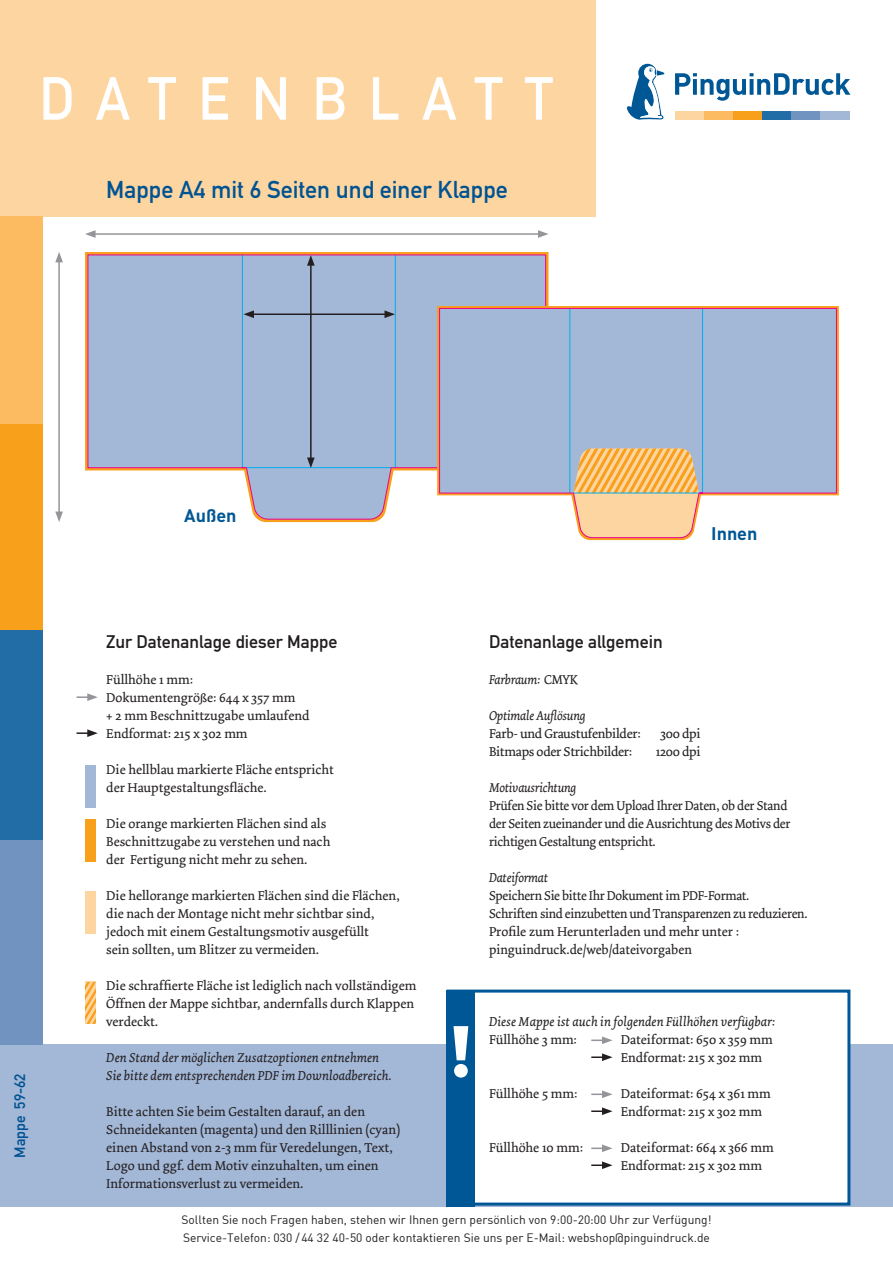
<style>
.page{position:relative;width:893px;height:1263px;background:#fff}
.page>*{position:absolute;margin:0;border:0;box-sizing:border-box;transform-origin:0 0}
.t1{font:24px "DIN Mittelschrift";color:#005392}
.t2{font:18px "DIN Mittelschrift";color:#231f20}
.t3{font:700 18px "DIN";color:#005795}
.t4{font:15px "DIN Mittelschrift";color:#005392}
.t5{font:13.5px/18px "Dolly";color:#231f20}
.t6{font:13.5px/18px "Dolly";letter-spacing:-.02em;color:#231f20;scale:.96 1}
.t7{font:italic 13.5px/18px "Dolly";color:#231f20}
.t8{font:italic 13.5px "Dolly";letter-spacing:-.02em;color:#231f20;scale:.96 1}
.t9{font:13.5px "Dolly";letter-spacing:-.02em;color:#231f20}
.t10{font:12px/18px "DIN";color:#231f20}
.s1{font-style:normal}
</style>
<div class="page">
<div style="left:0;top:1044px;width:893px;height:162px;background:#a3b7d7"></div>
<div style="left:447px;top:989px;width:403px;height:216px;background:#fff;border:3px solid #005795"></div>
<div style="left:447px;top:990px;width:28px;height:216px;background:#005795"></div>
<svg style="left:453px;top:1026px;width:15px;height:51px"></svg>
<div style="left:0;top:0;width:595px;height:216px;background:#fdd5a0"></div>
<div style="left:85px;top:765px;width:11px;height:42px;background:#a3b7d7"></div>
<div style="left:85px;top:819px;width:11px;height:42px;background:#f89f1c"></div>
<div style="left:85px;top:891px;width:11px;height:42px;background:#fdd5a0"></div>
<div style="left:675px;top:111px;width:29px;height:9px;background:#fdd5a0"></div>
<div style="left:704px;top:111px;width:29px;height:9px;background:#fcba61"></div>
<div style="left:733px;top:111px;width:29px;height:9px;background:#f89f1c"></div>
<div style="left:762px;top:111px;width:30px;height:9px;background:#226da6"></div>
<div style="left:792px;top:111px;width:29px;height:9px;background:#7193c0"></div>
<div style="left:821px;top:111px;width:29px;height:9px;background:#a3b7d7"></div>
<svg style="left:675px;top:73px;width:175px;height:28px"></svg>
<svg style="left:627px;top:64px;width:37px;height:55px"></svg>
<div style="left:0;top:216px;width:43px;height:208px;background:#fcba61"></div>
<div style="left:0;top:424px;width:43px;height:206px;background:#f89f1c"></div>
<div style="left:0;top:630px;width:43px;height:210px;background:#226da6"></div>
<div style="left:0;top:840px;width:43px;height:204px;background:#7193c0"></div>
<svg style="left:43px;top:77px;width:510px;height:43px"></svg>
<svg style="left:85px;top:981px;width:11px;height:43px"></svg>
<svg style="left:85px;top:982px;width:10px;height:41px"></svg>
<svg style="left:85px;top:252px;width:463px;height:270px"></svg>
<svg style="left:88px;top:255px;width:458px;height:264px;background:#adbdd9"></svg>
<svg style="left:77px;top:693px;width:21px;height:8px"></svg>
<svg style="left:77px;top:729px;width:21px;height:8px"></svg>
<svg style="left:591px;top:1036px;width:21px;height:8px"></svg>
<svg style="left:591px;top:1053px;width:21px;height:8px"></svg>
<svg style="left:591px;top:1090px;width:21px;height:8px"></svg>
<svg style="left:591px;top:1107px;width:21px;height:8px"></svg>
<svg style="left:591px;top:1144px;width:21px;height:8px"></svg>
<svg style="left:591px;top:1161px;width:21px;height:8px"></svg>
<hr style="left:93px;top:233px;width:447px;height:2px;background:#939598">
<svg style="left:85px;top:230px;width:11px;height:8px"></svg>
<svg style="left:538px;top:230px;width:10px;height:8px"></svg>
<hr style="left:58px;top:260px;width:2px;height:254px;background:#939598">
<svg style="left:55px;top:252px;width:8px;height:10px"></svg>
<svg style="left:55px;top:511px;width:8px;height:11px"></svg>
<hr style="left:310px;top:263px;width:2px;height:197px;background:#231f20">
<svg style="left:307px;top:255px;width:8px;height:11px"></svg>
<svg style="left:307px;top:457px;width:8px;height:11px"></svg>
<hr style="left:252px;top:313px;width:135px;height:2px;background:#231f20">
<svg style="left:243px;top:310px;width:11px;height:8px"></svg>
<svg style="left:384px;top:310px;width:11px;height:8px"></svg>
<svg style="left:437px;top:306px;width:402px;height:234px"></svg>
<svg style="left:439px;top:308px;width:397px;height:230px;background:#b9bfd0"></svg>
<h1 class="t1" style="left:106px;top:175px;width:403px">Mappe A4 mit 6 Seiten und einer Klappe</h1>
<p class="t4" style="left:11px;top:1158px;width:86px;rotate:-90deg">Mappe 59-62</p>
<h2 class="t3" style="left:184px;top:504px;width:54px">Außen</h2>
<h2 class="t2" style="left:106px;top:631px;width:233px">Zur Datenanlage dieser Mappe</h2>
<p class="t5" style="left:106px;top:671px;width:205px">Füllhöhe 1 mm:<br>Dokumentengröße: 644 x 357 mm<br>+ 2 mm Beschnittzugabe umlaufend<br>Endformat: 215 x 302 mm</p>
<p class="t5" style="left:106px;top:761px;width:229px">Die hellblau markierte Fläche entspricht der Hauptgestaltungsfläche.</p>
<p class="t5" style="left:106px;top:815px;width:226px">Die orange markierten Flächen sind als<br>Beschnittzugabe zu verstehen und nach der Fertigung nicht mehr zu sehen.</p>
<p class="t5" style="left:106px;top:887px;width:295px">Die hellorange markierten Flächen sind die Flächen, die nach der Montage nicht mehr sichtbar sind, jedoch mit einem Gestaltungsmotiv ausgefüllt<br>sein sollten, um Blitzer zu vermeiden.</p>
<p class="t5" style="left:106px;top:977px;width:311px">Die schraffierte Fläche ist lediglich nach vollständigem<br>Öffnen der Mappe sichtbar, andernfalls durch Klappen verdeckt.</p>
<p class="t7" style="left:106px;top:1049px;width:287px">Den Stand der möglichen Zusatzoptionen entnehmen<br>Sie bitte dem entsprechenden PDF im Downloadbereich.</p>
<p class="t5" style="left:106px;top:1103px;width:295px">Bitte achten Sie beim Gestalten darauf, an den Schneidekanten (magenta) und den Rilllinien (cyan) einen Abstand von 2-3 mm für Veredelungen, Text, Logo und ggf. dem Motiv einzuhalten, um einen Informationsverlust zu vermeiden.</p>
<h2 class="t2" style="left:489px;top:631px;width:175px">Datenanlage allgemein</h2>
<h2 class="t3" style="left:711px;top:522px;width:48px">Innen</h2>
<p class="t8" style="left:489px;top:672px;width:94px">Farbraum: <span class="s1">CMYK</span></p>
<p class="t8" style="left:489px;top:708px;width:102px">Optimale Auflösung</p>
<p class="t9" style="left:489px;top:726px;width:153px">Farb- und Graustufenbilder:</p>
<p class="t5" style="left:660px;top:725px;width:42px">300 dpi</p>
<p class="t9" style="left:489px;top:744px;width:145px">Bitmaps oder Strichbilder:</p>
<p class="t5" style="left:656px;top:743px;width:46px">1200 dpi</p>
<p class="t8" style="left:489px;top:780px;width:92px">Motivausrichtung</p>
<p class="t6" style="left:489px;top:797px;width:315px">Prüfen Sie bitte vor dem Upload Ihrer Daten, ob der Stand der Seiten zueinander und die Ausrichtung des Motivs der richtigen Gestaltung entspricht.</p>
<p class="t8" style="left:489px;top:870px;width:63px">Dateiformat</p>
<p class="t6" style="left:489px;top:887px;width:333px">Speichern Sie bitte Ihr Dokument im PDF-Format.<br>Schriften sind einzubetten und Transparenzen zu reduzieren.<br>Profile zum Herunterladen und mehr unter : pinguindruck.de/web/dateivorgaben</p>
<p class="t7" style="left:489px;top:1013px;width:287px">Diese Mappe ist auch in folgenden Füllhöhen verfügbar:</p>
<p class="t5" style="left:489px;top:1031px;width:89px">Füllhöhe 3 mm:</p>
<p class="t5" style="left:621px;top:1031px;width:153px">Dateiformat: 650 x 359 mm<br>Endformat: 215 x 302 mm</p>
<p class="t5" style="left:489px;top:1085px;width:90px">Füllhöhe 5 mm:</p>
<p class="t5" style="left:621px;top:1085px;width:151px">Dateiformat: 654 x 361 mm<br>Endformat: 215 x 302 mm</p>
<p class="t5" style="left:489px;top:1139px;width:95px">Füllhöhe 10 mm:</p>
<p class="t5" style="left:621px;top:1139px;width:154px">Dateiformat: 664 x 366 mm<br>Endformat: 215 x 302 mm</p>
<p class="t10" style="left:182px;top:1210px;width:531px">Sollten Sie noch Fragen haben, stehen wir Ihnen gern persönlich von 9:00-20:00 Uhr zur Verfügung!<br>Service-Telefon: 030 / 44 32 40-50 oder kontaktieren Sie uns per E-Mail: webshop@pinguindruck.de</p>
</div>
